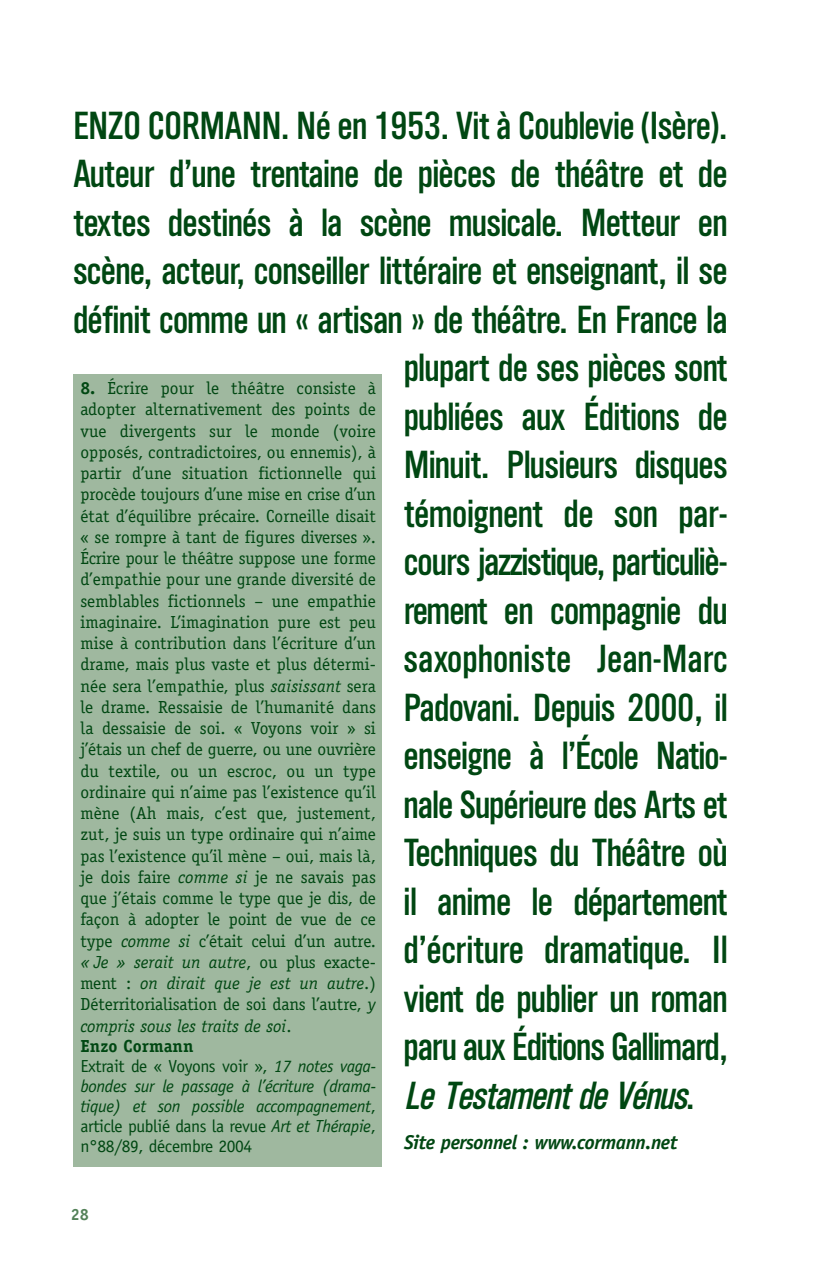
<style>
.page{position:relative;width:815px;height:1275px;background:#fff}
.page>*{position:absolute;margin:0;border:0;box-sizing:border-box;transform-origin:0 0}
.t1{font:37.5px "Cg Alpin Gth No 3";color:#004712}
.t2{font:37.5px "Cg Alpin Gth No 3";letter-spacing:.02em;color:#004712}
.t3{font:italic 37.5px "Cg Alpin Gth No 3";color:#004712}
.t4{font:italic 700 20px "Officina Sans";letter-spacing:-.02em;color:#004712}
.t5{font:17.5px/21.2px "Officina Serif";letter-spacing:.005em;color:#004712}
.t6{font:italic 17.5px/20px "Officina Sans";letter-spacing:-.02em;color:#004712;text-align:justify}
.t7{font:700 16.25px "Officina Serif";color:#538158}
.s1{font-style:normal}
.s2{font-weight:700}
.s3{font-style:italic}
</style>
<div class="page">
<div style="left:73px;top:374px;width:309px;height:793px;background:#9fb89f"></div>
<h1 class="t1" style="left:73px;top:112px;width:656px">ENZO CORMANN. Né en 1953. Vit à Coublevie (Isère).</h1>
<h1 class="t1" style="left:73px;top:161px;width:656px">Auteur d’une trentaine de pièces de théâtre et de</h1>
<h1 class="t1" style="left:73px;top:209px;width:656px">textes destinés à la scène musicale. Metteur en</h1>
<h1 class="t1" style="left:73px;top:258px;width:656px">scène, acteur, conseiller littéraire et enseignant, il se</h1>
<h1 class="t1" style="left:73px;top:306px;width:656px">définit comme un « artisan » de théâtre. En France la</h1>
<h1 class="t1" style="left:404px;top:355px;width:325px">plupart de ses pièces sont</h1>
<h1 class="t1" style="left:404px;top:403px;width:325px">publiées aux Éditions de</h1>
<h1 class="t1" style="left:404px;top:452px;width:325px">Minuit. Plusieurs disques</h1>
<h1 class="t1" style="left:404px;top:500px;width:325px">témoignent de son par-</h1>
<h1 class="t1" style="left:404px;top:548px;width:325px">cours jazzistique, particuliè-</h1>
<h1 class="t1" style="left:404px;top:597px;width:325px">rement en compagnie du</h1>
<h1 class="t2" style="left:404px;top:645px;width:325px">saxophoniste Jean-Marc</h1>
<h1 class="t1" style="left:404px;top:694px;width:325px">Padovani. Depuis 2000, il</h1>
<h1 class="t1" style="left:404px;top:742px;width:325px">enseigne à l’École Natio-</h1>
<h1 class="t1" style="left:404px;top:791px;width:325px">nale Supérieure des Arts et</h1>
<h1 class="t1" style="left:404px;top:839px;width:325px">Techniques du Théâtre où</h1>
<h1 class="t1" style="left:404px;top:888px;width:325px">il anime le département</h1>
<h1 class="t1" style="left:404px;top:936px;width:325px">d’écriture dramatique. Il</h1>
<h1 class="t1" style="left:404px;top:985px;width:325px">vient de publier un roman</h1>
<h1 class="t1" style="left:404px;top:1033px;width:325px">paru aux Éditions Gallimard,</h1>
<h1 class="t3" style="left:404px;top:1082px;width:292px">Le TestamentdeVénus<span class="s1">.</span></h1>
<p class="t4" style="left:404px;top:1134px;width:275px">Site personnel : www.cormann.net</p>
<p class="t5" style="left:80px;top:379px;width:297px"><span class="s2">8.</span> Écrire pour le théâtre consiste à adopter alternativement des points de vue divergents sur le monde (voire opposés, contradictoires, ou ennemis), à partir d’une situation fictionnelle qui procède toujours d’une mise en crise d’un état d’équilibre précaire. Corneille disait « se rompre à tant de figures diverses ».<br>Écrire pour le théâtre suppose une forme d’empathie pour une grande diversité de semblables fictionnels – une empathie imaginaire. L’imagination pure est peu mise à contribution dans l’écriture d’un drame, mais plus vaste et plus détermi&shy;née sera l’empathie, plus <span class="s3">saisissant</span> sera le drame. Ressaisie de l’humanité dans la dessaisie de soi. « Voyons voir » si j’étais un chef de guerre, ou une ouvrière du textile, ou un escroc, ou un type ordinaire qui n’aime pas l’existence qu’il mène (Ah mais, c’est que, justement, zut, je suis un type ordinaire qui n’aime pas l’existence qu’il mène – oui, mais là, je dois faire <span class="s3">comme si</span> je ne savais pas que j’étais comme le type que je dis, de façon à adopter le point de vue de ce type <span class="s3">comme si</span> c’était celui d’un autre. <span class="s3">« Je » serait un autre</span>, ou plus exacte&shy;ment : <span class="s3">on dirait que je est un autre</span>.)<br>Déterritorialisation de soi dans l’autre, <span class="s3">y compris sous les traits de soi</span>.<br><span class="s2">Enzo Cormann</span></p>
<p class="t6" style="left:80px;top:1057px;width:297px"><span class="s1">Extrait de « Voyons voir »,</span> 17 notes vaga&shy;bondes sur le passage à l’écriture (drama&shy;tique) et son possible accompagnement<span class="s1">, article publié dans la revue</span> Art et Thérapie<span class="s1">, n°88/89, décembre 2004</span></p>
<p class="t7" style="left:71px;top:1208px;width:20px">28</p>
</div>
